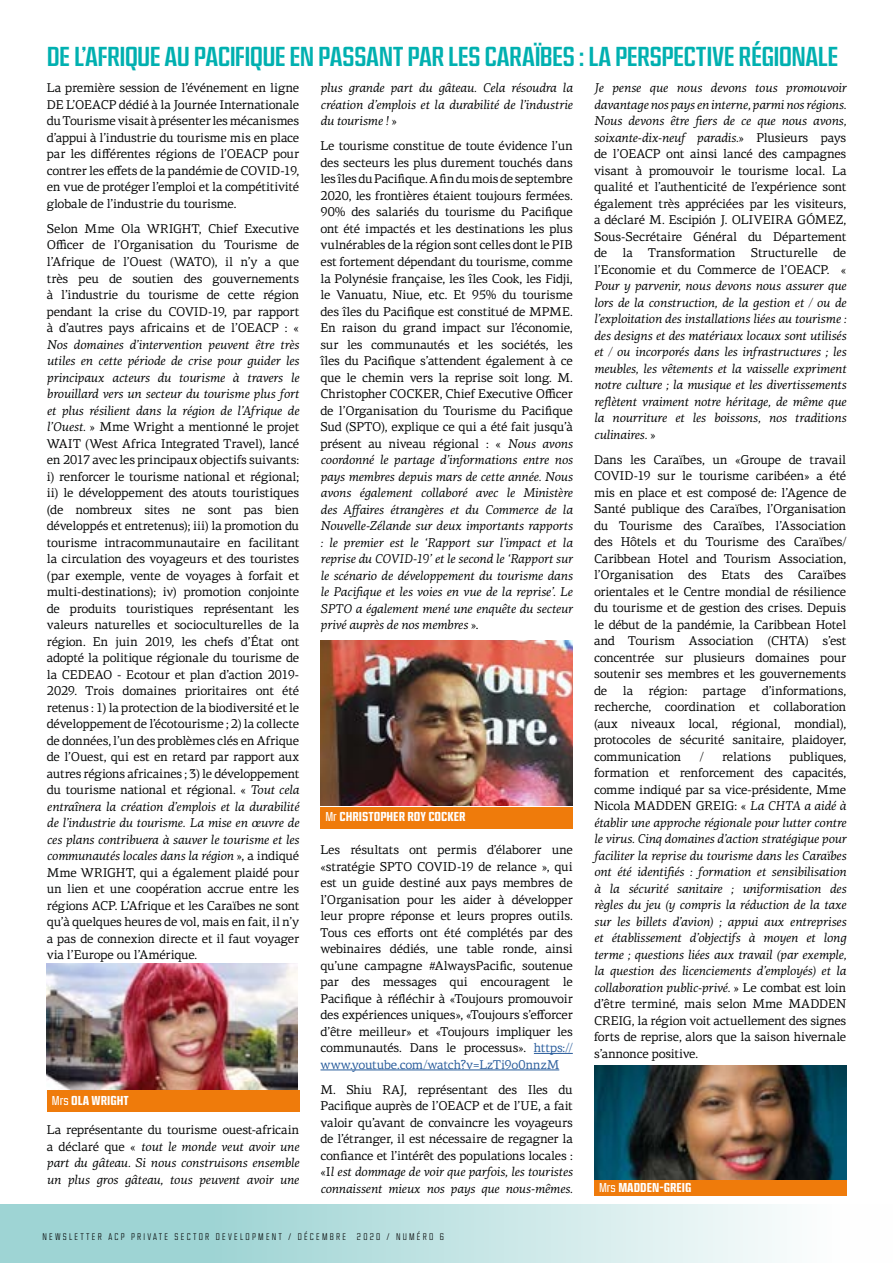
<style>
.page{position:relative;width:893px;height:1263px;background:#fff}
.page>*{position:absolute;margin:0;border:0;box-sizing:border-box;transform-origin:0 0}
.t1{font:500 25.5px "Ramsey Condensed";letter-spacing:-.025em;color:#00b0b0}
.t2{font:12.75px/16.5px "PF Centro Serif Pro";letter-spacing:-.015em;color:#010202;text-align:justify}
.t3{font:italic 12.75px/16.5px "PF Centro Serif Pro";letter-spacing:-.015em;color:#010202;text-align:justify}
.t4{font:700 12px "Ramsey Condensed";color:#fff}
.t5{font:100 9px "Ramsey Condensed";letter-spacing:.25em;color:#000}
.s1{font-style:italic}
.s2{font-weight:300}
.s3{font-style:normal}
.s4{color:#275b9b}
</style>
<div class="page">
<svg style="left:0;top:1204px;width:780px;height:59px;background:#bde1e1"></svg>
<hr style="left:534px;top:1053px;width:39px;height:1px;background:#275b9b">
<hr style="left:320px;top:1070px;width:239px;height:1px;background:#275b9b">
<img style="left:47px;top:963px;width:251px;height:128px">
<div style="left:47px;top:1091px;width:252px;height:21px;background:#ef7b0b"></div>
<img style="left:320px;top:640px;width:253px;height:166px">
<div style="left:320px;top:807px;width:253px;height:21px;background:#ef7b0b"></div>
<img style="left:594px;top:1065px;width:252px;height:115px">
<div style="left:594px;top:1180px;width:252px;height:16px;background:#ef7b0b"></div>
<h1 class="t1" style="left:47px;top:41px;width:793px">DE L’AFRIQUE AU PACIFIQUE EN PASSANT PAR LES CARAÏBES : LA PERSPECTIVE RÉGIONALE</h1>
<p class="t2" style="left:47px;top:80px;width:254px">La première session de l’événement en ligne DE L’OEACP dédié à la Journée Internationale du Tourisme visait à présenter les mécanismes d’appui à l’industrie du tourisme mis en place par les différentes régions de l’OEACP pour contrer les effets de la pandémie de COVID-19, en vue de protéger l’emploi et la compétitivité globale de l’industrie du tourisme.</p>
<p class="t2" style="left:47px;top:220px;width:254px">Selon Mme Ola WRIGHT, Chief Executive Officer de l’Organisation du Tourisme de l’Afrique de l’Ouest (WATO), il n’y a que très peu de soutien des gouvernements à l’industrie du tourisme de cette région pendant la crise du COVID-19, par rapport à d’autres pays africains et de l’OEACP : «</p>
<p class="t2" style="left:47px;top:336px;width:254px"><span class="s1">Nos domaines d’intervention peuvent être très utiles en cette période de crise pour guider les principaux acteurs du tourisme à travers le brouillard vers un secteur du tourisme plus fort et plus résilient dans la région de l’Afrique de l’Ouest.</span> » Mme Wright a mentionné le projet WAIT (West Africa Integrated Travel), lancé en 2017 avec les principaux objectifs suivants: i) renforcer le tourisme national et régional; ii) le développement des atouts touristiques (de nombreux sites ne sont pas bien développés et entretenus); iii) la promotion du tourisme intracommunautaire en facilitant la circulation des voyageurs et des touristes (par exemple, vente de voyages à forfait et multi-destinations); iv) promotion conjointe de produits touristiques représentant les valeurs naturelles et socioculturelles de la région. En juin 2019, les chefs d’État ont adopté la politique régionale du tourisme de la CEDEAO - Ecotour et plan d’action 2019- 2029. Trois domaines prioritaires ont été retenus : 1) la protection de la biodiversité et le développement de l’écotourisme ; 2) la collecte de données, l’un des problèmes clés en Afrique de l’Ouest, qui est en retard par rapport aux autres régions africaines ; 3) le développement du tourisme national et régional. « <span class="s1">Tout cela entraînera la création d’emplois et la durabilité de l’industrie du tourisme. La mise en œuvre de ces plans contribuera à sauver le tourisme et les communautés locales dans la région</span> », a indiqué Mme WRIGHT, qui a également plaidé pour un lien et une coopération accrue entre les régions ACP. L’Afrique et les Caraïbes ne sont qu’à quelques heures de vol, mais en fait, il n’y a pas de connexion directe et il faut voyager via l’Europe ou l’Amérique.</p>
<p class="t4" style="left:52px;top:1093px;width:78px"><span class="s2">Mrs</span> OLA WRIGHT</p>
<p class="t3" style="left:47px;top:1121px;width:254px"><span class="s3">La représentante du tourisme ouest-africain a déclaré que «</span> tout le monde veut avoir une part du gâteau. Si nous construisons ensemble un plus gros gâteau, tous peuvent avoir une</p>
<p class="t3" style="left:320px;top:80px;width:254px">plus grande part du gâteau. Cela résoudra la création d’emplois et la durabilité de l’industrie du tourisme ! <span class="s3">»</span></p>
<p class="t2" style="left:320px;top:138px;width:254px">Le tourisme constitue de toute évidence l’un des secteurs les plus durement touchés dans les îles du Pacifique. A fin du mois de septembre 2020, les frontières étaient toujours fermées.<br>90% des salariés du tourisme du Pacifique ont été impactés et les destinations les plus vulnérables de la région sont celles dont le PIB est fortement dépendant du tourisme, comme la Polynésie française, les îles Cook, les Fidji, le Vanuatu, Niue, etc. Et 95% du tourisme des îles du Pacifique est constitué de MPME.<br>En raison du grand impact sur l’économie, sur les communautés et les sociétés, les îles du Pacifique s’attendent également à ce que le chemin vers la reprise soit long. M.<br>Christopher COCKER, Chief Executive Officer de l’Organisation du Tourisme du Pacifique Sud (SPTO), explique ce qui a été fait jusqu’à présent au niveau régional : « <span class="s1">Nous avons coordonné le partage d’informations entre nos pays membres depuis mars de cette année. Nous avons également collaboré avec le Ministère des Affaires étrangères et du Commerce de la Nouvelle-Zélande sur deux importants rapports : le premier est le ‘Rapport sur l’impact et la reprise du COVID-19’ et le second le ‘Rapport sur le scénario de développement du tourisme dans le Pacifique et les voies en vue de la reprise’. Le SPTO a également mené une enquête du secteur privé auprès de nos membres</span> ».</p>
<p class="t4" style="left:325px;top:809px;width:142px"><span class="s2">Mr</span> CHRISTOPHER ROY COCKER</p>
<p class="t2" style="left:320px;top:841px;width:254px">Les résultats ont permis d’élaborer une «stratégie SPTO COVID-19 de relance », qui est un guide destiné aux pays membres de l’Organisation pour les aider à développer leur propre réponse et leurs propres outils.<br>Tous ces efforts ont été complétés par des webinaires dédiés, une table ronde, ainsi qu’une campagne #AlwaysPacific, soutenue par des messages qui encouragent le Pacifique à réfléchir à «Toujours promouvoir des expériences uniques», «Toujours s’efforcer d’être meilleur» et «Toujours impliquer les communautés. Dans le processus». <span class="s4">https:// www.youtube.com/watch?v=LzTi9o0nnzM</span></p>
<p class="t2" style="left:320px;top:1081px;width:254px">M. Shiu RAJ, représentant des Iles du Pacifique auprès de l’OEACP et de l’UE, a fait valoir qu’avant de convaincre les voyageurs de l’étranger, il est nécessaire de regagner la confiance et l’intérêt des populations locales : «I<span class="s1">l est dommage de voir que parfois, les touristes connaissent mieux nos pays que nous-mêmes.</span></p>
<p class="t5" style="left:43px;top:1231px;width:403px">NEWSLETTER ACP PRIVATE SECTOR DEVELOPMENT / DÉCEMBRE 2020 / NUMÉRO 6</p>
<p class="t2" style="left:594px;top:80px;width:254px"><span class="s1">Je pense que nous devons tous promouvoir davantage nos pays en interne, parmi nos régions.<br>Nous devons être fiers de ce que nous avons, soixante-dix-neuf paradis.</span>» Plusieurs pays de l’OEACP ont ainsi lancé des campagnes visant à promouvoir le tourisme local. La qualité et l’authenticité de l’expérience sont également très appréciées par les visiteurs, a déclaré M. Escipión J. OLIVEIRA GÓMEZ, Sous-Secrétaire Général du Département de la Transformation Structurelle de l’Economie et du Commerce de l’OEACP. «</p>
<p class="t3" style="left:594px;top:278px;width:254px">Pour y parvenir, nous devons nous assurer que lors de la construction, de la gestion et / ou de l’exploitation des installations liées au tourisme : des designs et des matériaux locaux sont utilisés et / ou incorporés dans les infrastructures ; les meubles, les vêtements et la vaisselle expriment notre culture ; la musique et les divertissements reflètent vraiment notre héritage, de même que la nourriture et les boissons, nos traditions culinaires. <span class="s3">»</span></p>
<p class="t2" style="left:594px;top:451px;width:254px">Dans les Caraïbes, un «Groupe de travail COVID-19 sur le tourisme caribéen» a été mis en place et est composé de: l’Agence de Santé publique des Caraïbes, l’Organisation du Tourisme des Caraïbes, l’Association des Hôtels et du Tourisme des Caraïbes/ Caribbean Hotel and Tourism Association, l’Organisation des Etats des Caraïbes orientales et le Centre mondial de résilience du tourisme et de gestion des crises. Depuis le début de la pandémie, la Caribbean Hotel and Tourism Association (CHTA) s’est concentrée sur plusieurs domaines pour soutenir ses membres et les gouvernements de la région: partage d’informations, recherche, coordination et collaboration (aux niveaux local, régional, mondial), protocoles de sécurité sanitaire, plaidoyer, communication</p>
<p class="t2" style="left:700px;top:748px;width:6px">/</p>
<p class="t2" style="left:722px;top:748px;width:50px">relations</p>
<p class="t3" style="left:594px;top:748px;width:254px;text-indent:195px"><span class="s3">publiques, formation et renforcement des capacités, comme indiqué par sa vice-présidente, Mme Nicola MADDEN GREIG: «</span> La CHTA a aidé à établir une approche régionale pour lutter contre le virus. Cinq domaines d’action stratégique pour faciliter la reprise du tourisme dans les Caraïbes ont été identifiés : formation et sensibilisation à la sécurité sanitaire ; uniformisation des règles du jeu (y compris la réduction de la taxe sur les billets d’avion) ; appui aux entreprises et établissement d’objectifs à moyen et long terme ; questions liées aux travail (par exemple, la question des licenciements d’employés) et la collaboration public-privé. <span class="s3">» Le combat est loin d’être terminé, mais selon Mme MADDEN CREIG, la région voit actuellement des signes forts de reprise, alors que la saison hivernale s’annonce positive.</span></p>
<p class="t4" style="left:599px;top:1180px;width:94px"><span class="s2">Mrs</span> MADDEN-GREIG</p>
</div>
